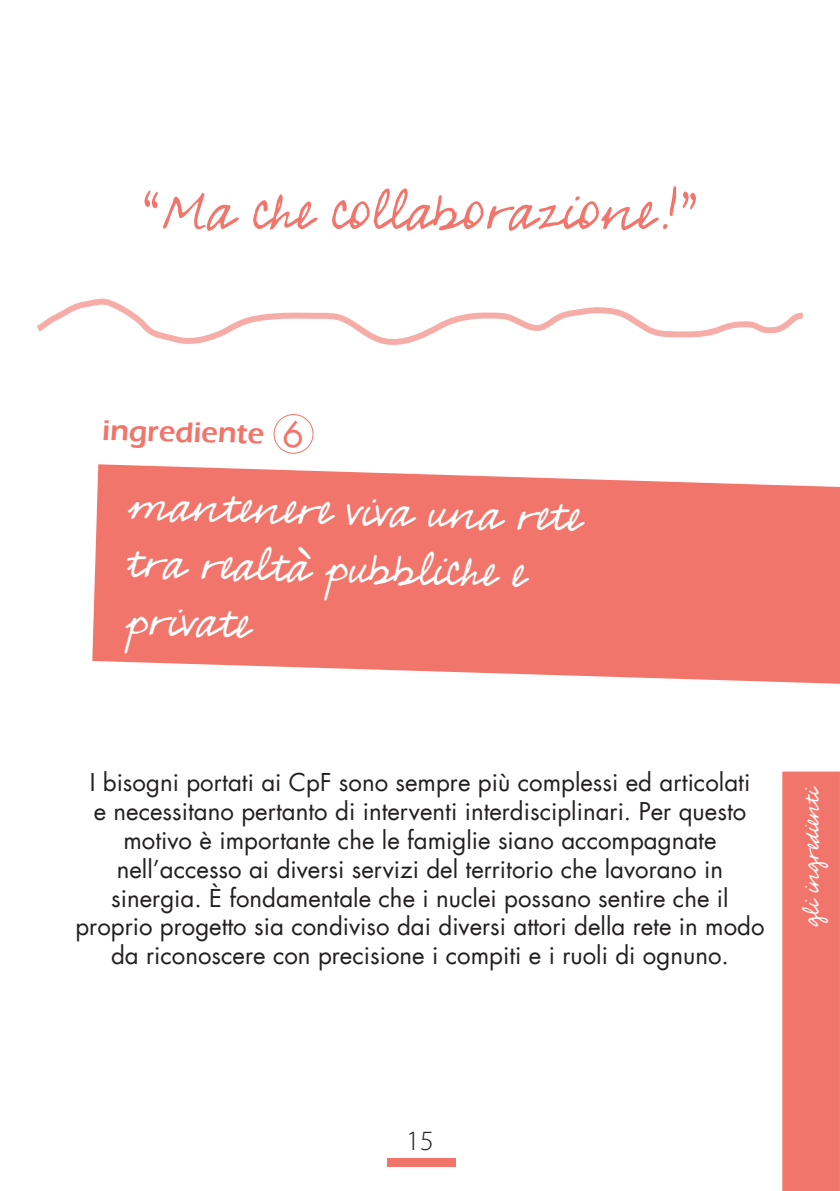
<style>
.page{position:relative;width:840px;height:1191px;background:#fff}
.page>*{position:absolute;margin:0;border:0;box-sizing:border-box;transform-origin:0 0}
.t1{font:58px "Milko";color:#f2756b}
.t2{font:48px/56.8px "Milko";color:#fff}
.t3{font:600 29.4px "Eras ITC";color:#f2756b}
.t4{font:300 28px "Myriad Pro";color:#231f20}
.t5{font:24px/28.8px "Futura LT";color:#231f20;text-align:center}
.t6{font:24px "Milko";color:#fff}
.s1{font-family:"Futura LT";font-weight:400;font-size:34.8px}
</style>
<div class="page">
<div style="left:387px;top:1158px;width:68px;height:8px;background:#f2756b"></div>
<div style="left:781px;top:771px;width:58px;height:420px;background:#f2756b;border:2px solid #f2756b"></div>
<svg style="left:92px;top:464px;width:747px;height:220px;fill:#f2756b"></svg>
<div style="left:273px;top:414px;width:40px;height:39px;border:1px solid #f2756b;border-radius:50%"></div>
<svg style="left:37px;top:298px;width:766px;height:47px"></svg>
<h1 class="t1" style="left:140px;top:169px;width:560px">“Ma che collaborazione!”</h1>
<p class="t3" style="left:103px;top:414px;width:203px;rotate:1deg">ingrediente <span class="s1">6</span></p>
<h2 class="t2" style="left:127px;top:478px;width:455px;rotate:1deg">mantenere viva una rete tra realtà pubbliche e private</h2>
<p class="t5" style="left:75px;top:768px;width:690px">I bisogni portati ai CpF sono sempre più complessi ed articolati<br>e necessitano pertanto di interventi interdisciplinari. Per questo motivo è importante che le famiglie siano accompagnate nell’accesso ai diversi servizi del territorio che lavorano in sinergia. È fondamentale che i nuclei possano sentire che il proprio progetto sia condiviso dai diversi attori della rete in modo da riconoscere con precisione i compiti e i ruoli di ognuno.</p>
<p class="t6" style="left:793px;top:927px;width:142px;rotate:-90deg">gli ingredienti</p>
<p class="t4" style="left:406px;top:1125px;width:29px">15</p>
</div>
